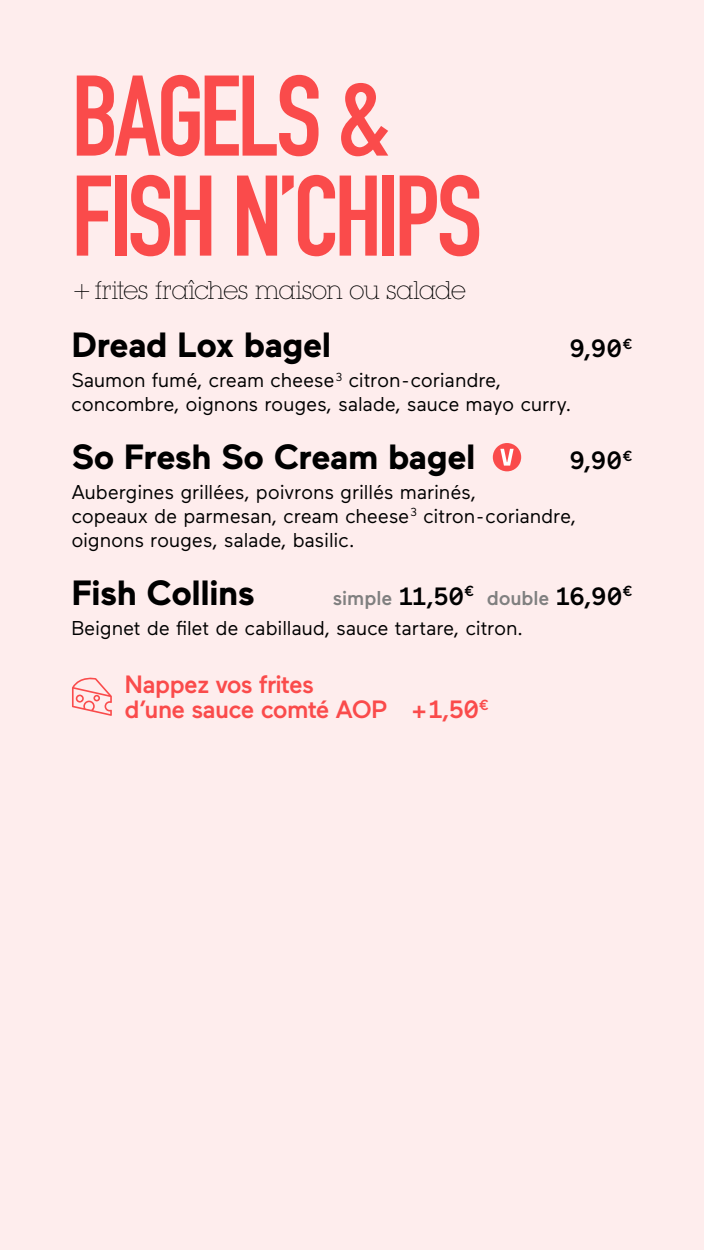
<style>
.page{position:relative;width:704px;height:1250px;background:#fff}
.page>*{position:absolute;margin:0;border:0;box-sizing:border-box;transform-origin:0 0}
.t1{font:112.5px/100px "DIN Engschrift Alternate";letter-spacing:-.04em;color:#fa4b4b}
.t2{font:700 35px "Maax";letter-spacing:-.02em;color:#000}
.t3{font:500 25px/25px "Maax";letter-spacing:-.03em;color:#fa4b4b}
.t4{font:300 25px "Lubalin Graph IT Cby BT Xtra";letter-spacing:-.04em;color:#000}
.t5{font:500 25px "Maax";color:#000}
.t6{font:20px/24px "Maax";letter-spacing:-.01em;color:#000}
.s1{font-weight:500;color:#808080}
.s2{font-weight:500;font-size:25px}
</style>
<div class="page">
<div style="left:0;top:0;width:703px;height:1250px;background:#feeded"></div>
<svg style="left:72px;top:677px;width:40px;height:39px"></svg>
<div style="left:492px;top:443px;width:29px;height:28px;background:#fa4b4b;border-radius:50%"></div>
<svg style="left:500px;top:449px;width:13px;height:17px"></svg>
<h1 class="t1" style="left:71px;top:67px;width:412px">BAGELS &amp;<br>FISH N’CHIPS</h1>
<p class="t4" style="left:71px;top:275px;width:396px">+frites fraîches maison ou salade</p>
<h2 class="t2" style="left:71px;top:322px;width:261px">Dread Lox bagel</h2>
<p class="t5" style="left:569px;top:332px;width:65px">9,90<sup>€</sup></p>
<p class="t6" style="left:71px;top:367px;width:501px">Saumon fumé, cream cheese <sup>3</sup> citron - coriandre, concombre, oignons rouges, salade, sauce mayo curry.</p>
<h2 class="t2" style="left:71px;top:434px;width:405px">So Fresh So Cream bagel</h2>
<p class="t5" style="left:569px;top:444px;width:65px">9,90<sup>€</sup></p>
<p class="t6" style="left:71px;top:479px;width:506px">Aubergines grillées, poivrons grillés marinés,<br>copeaux de parmesan, cream cheese <sup>3</sup> citron - coriandre, oignons rouges, salade, basilic.</p>
<h2 class="t2" style="left:71px;top:569px;width:185px">Fish Collins</h2>
<p class="t6" style="left:71px;top:582px;width:562px;line-height:30.2px;text-indent:261px"><span class="s1">simple</span> <span class="s2">11,50</span><sup>€</sup> <span class="s1">double</span> <span class="s2">16,90</span><sup>€<br></sup>Beignet de filet de cabillaud, sauce tartare, citron.</p>
<p class="t3" style="left:124px;top:671px;width:365px">Nappez vos frites<br>d’une sauce comté AOP + 1,50<sup>€</sup></p>
</div>
